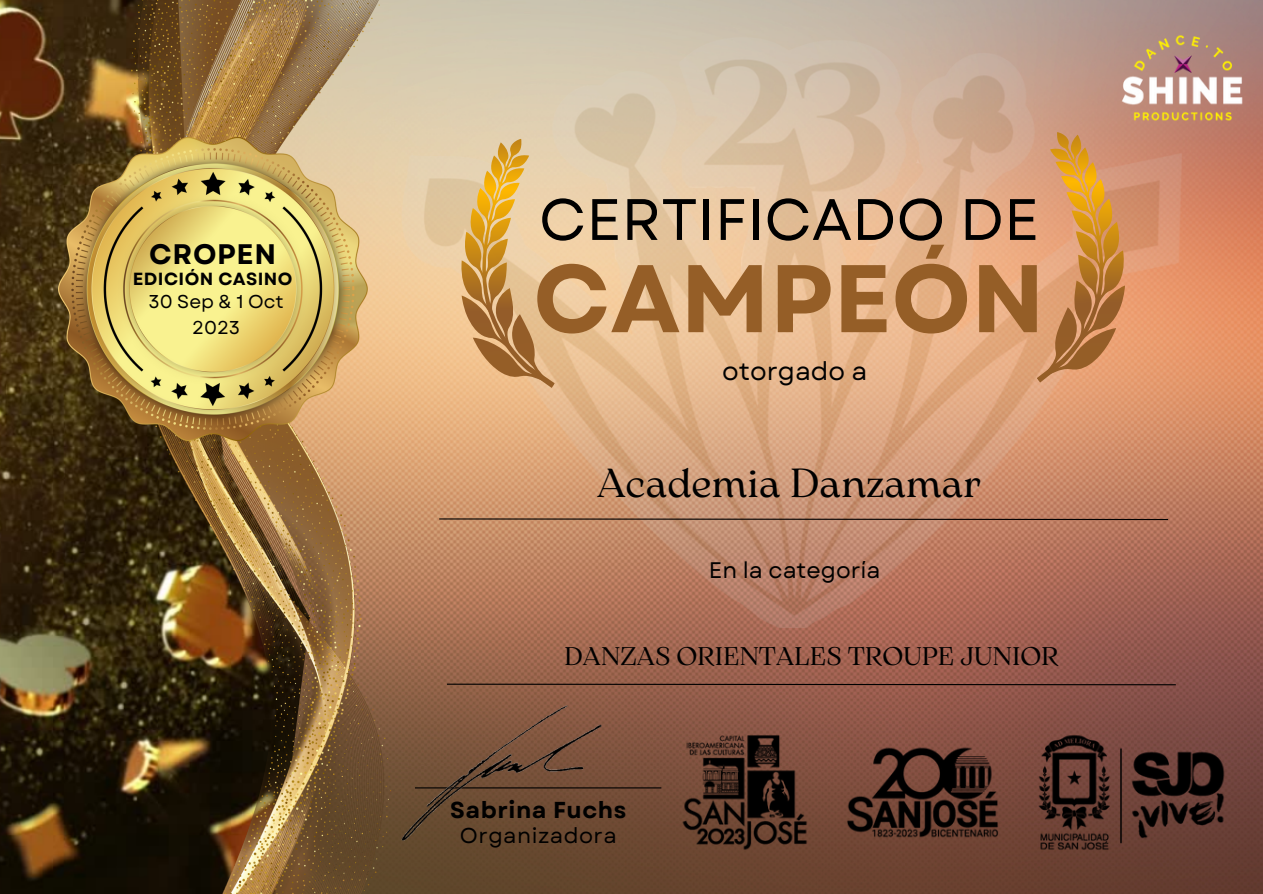
<style>
.page{position:relative;width:1263px;height:894px;background:#fff}
.page>*{position:absolute;margin:0;border:0;box-sizing:border-box;transform-origin:0 0}
.t1{font:700 95.7px "Garet";color:#955e27}
.t2{font:58.2px "Garet";color:#000}
.t3{font:40.5px "Arsenica Antiqua";color:#000}
.t4{font:700 28.2px "Garet";letter-spacing:.025em;color:#000}
.t5{font:25.5px "Arsenica Antiqua";color:#000}
.t6{font:25.5px "Garet";color:#000}
.t7{font:700 22.95px "Garet";letter-spacing:.025em;color:#000}
.t8{font:22.5px "Garet";color:#000}
.t9{font:21.45px "Garet";letter-spacing:.025em;color:#000}
.t10{font:18.6px "Garet";color:#000}
.t11{font:700 17.55px "Garet";letter-spacing:.025em;color:#000}
</style>
<div class="page">
<img style="left:392px;top:0;width:871px;height:893px">
<img style="left:0;top:0;width:131px;height:893px">
<img style="left:131px;top:0;width:261px;height:893px">
<img style="left:58px;top:137px;width:309px;height:304px">
<img style="left:381px;top:31px;width:861px;height:596px">
<img style="left:1111px;top:23px;width:148px;height:114px">
<hr style="left:415px;top:787px;width:246px;height:1px;background:#000">
<svg style="left:958px;top:129px;width:193px;height:255px"></svg>
<svg style="left:438px;top:136px;width:186px;height:254px"></svg>
<img style="left:392px;top:685px;width:229px;height:173px">
<svg style="left:446px;top:683px;width:230px;height:2px"></svg>
<svg style="left:438px;top:517px;width:731px;height:3px"></svg>
<img style="left:676px;top:676px;width:554px;height:197px">
<p class="t4" style="left:149px;top:234px;width:128px">CROPEN</p>
<p class="t11" style="left:133px;top:266px;width:161px">EDICIÓN CASINO</p>
<p class="t10" style="left:148px;top:288px;width:137px">30 Sep &amp; 1 Oct</p>
<p class="t10" style="left:192px;top:314px;width:50px">2023</p>
<p class="t2" style="left:539px;top:177px;width:502px">CERTIFICADO DE</p>
<p class="t1" style="left:533px;top:230px;width:513px">CAMPEÓN</p>
<p class="t6" style="left:722px;top:352px;width:147px">otorgado a</p>
<p class="t3" style="left:597px;top:467px;width:385px">Academia Danzamar</p>
<p class="t8" style="left:709px;top:554px;width:173px">En la categoría</p>
<p class="t5" style="left:564px;top:646px;width:496px">DANZAS ORIENTALES TROUPE JUNIOR</p>
<p class="t7" style="left:450px;top:792px;width:178px">Sabrina Fuchs</p>
<p class="t9" style="left:460px;top:819px;width:158px">Organizadora</p>
</div>
